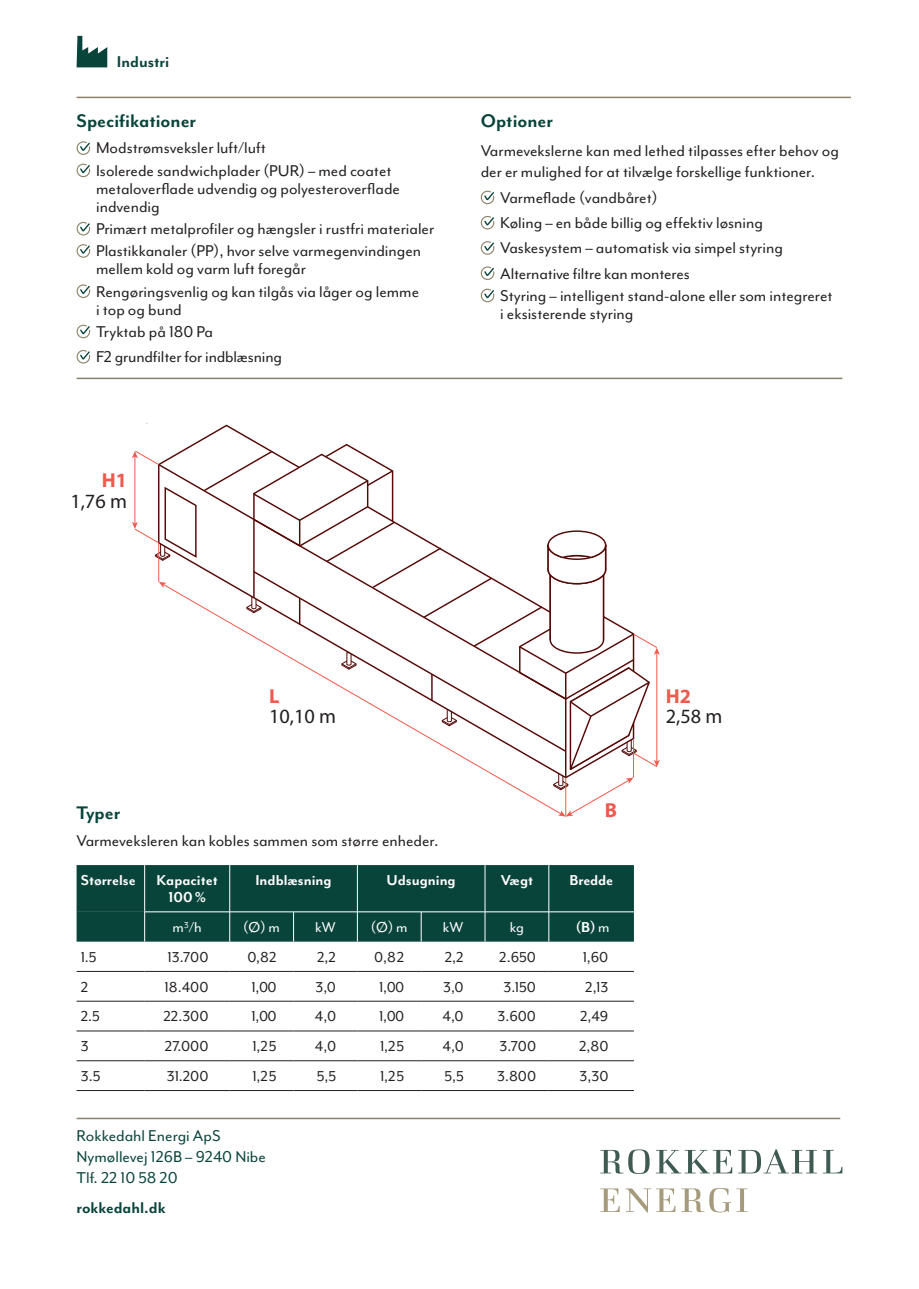
<style>
.page{position:relative;width:919px;height:1289px;background:#fff}
.page>*{position:absolute;margin:0;border:0;box-sizing:border-box;transform-origin:0 0}
.t1{font:700 21px "Mr Eaves Mod OT";color:#09443b}
.t2{font:20.25px "Myriad Pro";color:#231f20}
.t3{font:700 20.25px "Myriad Pro";color:#f0594d}
.t4{font:18px/22.2px "Mr Eaves Mod OT";color:#231f20}
.t5{font:18px/21px "Mr Eaves Mod OT";color:#09443b}
.t6{font:700 18px "Mr Eaves Mod OT";color:#09443b}
.t7{font:16.5px "Mr Eaves Mod OT";color:#231f20}
.t8{font:700 16.5px/16.5px "Mr Eaves Mod OT";color:#fff;text-align:center}
.t9{font:16.5px "Mr Eaves Mod OT";color:#fff}
.s1{font-weight:400}
</style>
<div class="page">
<svg style="left:76px;top:141px;width:15px;height:14px"></svg>
<svg style="left:76px;top:163px;width:15px;height:15px"></svg>
<svg style="left:76px;top:221px;width:15px;height:15px"></svg>
<svg style="left:76px;top:244px;width:15px;height:14px"></svg>
<svg style="left:76px;top:284px;width:15px;height:14px"></svg>
<svg style="left:76px;top:324px;width:15px;height:15px"></svg>
<svg style="left:76px;top:350px;width:15px;height:14px"></svg>
<hr style="left:77px;top:97px;width:773px;height:1px;background:#8c8169">
<hr style="left:77px;top:1117px;width:763px;height:2px;background:#8c8169">
<svg style="left:480px;top:190px;width:15px;height:15px"></svg>
<svg style="left:480px;top:215px;width:15px;height:15px"></svg>
<svg style="left:480px;top:241px;width:15px;height:14px"></svg>
<svg style="left:480px;top:266px;width:15px;height:14px"></svg>
<svg style="left:480px;top:288px;width:15px;height:15px"></svg>
<hr style="left:77px;top:377px;width:765px;height:2px;background:#8c8169">
<svg style="left:132px;top:443px;width:527px;height:373px"></svg>
<div style="left:77px;top:865px;width:557px;height:76px;background:#09443b"></div>
<hr style="left:144px;top:911px;width:86px;height:1px;background:#fff">
<hr style="left:230px;top:911px;width:63px;height:1px;background:#fff">
<hr style="left:293px;top:911px;width:64px;height:1px;background:#fff">
<hr style="left:357px;top:911px;width:64px;height:1px;background:#fff">
<hr style="left:421px;top:911px;width:64px;height:1px;background:#fff">
<hr style="left:485px;top:911px;width:64px;height:1px;background:#fff">
<hr style="left:549px;top:911px;width:85px;height:1px;background:#fff">
<hr style="left:77px;top:971px;width:68px;height:1px;background:#231f20">
<hr style="left:145px;top:971px;width:85px;height:1px;background:#231f20">
<hr style="left:230px;top:971px;width:63px;height:1px;background:#231f20">
<hr style="left:293px;top:971px;width:64px;height:1px;background:#231f20">
<hr style="left:357px;top:971px;width:64px;height:1px;background:#231f20">
<hr style="left:421px;top:971px;width:64px;height:1px;background:#231f20">
<hr style="left:485px;top:971px;width:64px;height:1px;background:#231f20">
<hr style="left:549px;top:971px;width:85px;height:1px;background:#231f20">
<hr style="left:77px;top:1000px;width:68px;height:1px;background:#231f20">
<hr style="left:145px;top:1000px;width:85px;height:1px;background:#231f20">
<hr style="left:230px;top:1000px;width:63px;height:1px;background:#231f20">
<hr style="left:293px;top:1000px;width:64px;height:1px;background:#231f20">
<hr style="left:357px;top:1000px;width:64px;height:1px;background:#231f20">
<hr style="left:421px;top:1000px;width:64px;height:1px;background:#231f20">
<hr style="left:485px;top:1000px;width:64px;height:1px;background:#231f20">
<hr style="left:549px;top:1000px;width:85px;height:1px;background:#231f20">
<hr style="left:77px;top:1030px;width:68px;height:1px;background:#231f20">
<hr style="left:145px;top:1030px;width:85px;height:1px;background:#231f20">
<hr style="left:230px;top:1030px;width:63px;height:1px;background:#231f20">
<hr style="left:293px;top:1030px;width:64px;height:1px;background:#231f20">
<hr style="left:357px;top:1030px;width:64px;height:1px;background:#231f20">
<hr style="left:421px;top:1030px;width:64px;height:1px;background:#231f20">
<hr style="left:485px;top:1030px;width:64px;height:1px;background:#231f20">
<hr style="left:549px;top:1030px;width:85px;height:1px;background:#231f20">
<hr style="left:77px;top:1060px;width:68px;height:1px;background:#231f20">
<hr style="left:145px;top:1060px;width:85px;height:1px;background:#231f20">
<hr style="left:230px;top:1060px;width:63px;height:1px;background:#231f20">
<hr style="left:293px;top:1060px;width:64px;height:1px;background:#231f20">
<hr style="left:357px;top:1060px;width:64px;height:1px;background:#231f20">
<hr style="left:421px;top:1060px;width:64px;height:1px;background:#231f20">
<hr style="left:485px;top:1060px;width:64px;height:1px;background:#231f20">
<hr style="left:549px;top:1060px;width:85px;height:1px;background:#231f20">
<hr style="left:77px;top:1090px;width:68px;height:1px;background:#231f20">
<hr style="left:145px;top:1090px;width:85px;height:1px;background:#231f20">
<hr style="left:230px;top:1090px;width:63px;height:1px;background:#231f20">
<hr style="left:293px;top:1090px;width:64px;height:1px;background:#231f20">
<hr style="left:357px;top:1090px;width:64px;height:1px;background:#231f20">
<hr style="left:421px;top:1090px;width:64px;height:1px;background:#231f20">
<hr style="left:485px;top:1090px;width:64px;height:1px;background:#231f20">
<hr style="left:549px;top:1090px;width:85px;height:1px;background:#231f20">
<svg style="left:77px;top:36px;width:30px;height:31px"></svg>
<svg style="left:600px;top:1149px;width:49px;height:24px"></svg>
<svg style="left:656px;top:1149px;width:76px;height:24px"></svg>
<svg style="left:738px;top:1149px;width:78px;height:24px"></svg>
<svg style="left:822px;top:1149px;width:20px;height:24px"></svg>
<svg style="left:600px;top:1188px;width:19px;height:23px"></svg>
<svg style="left:625px;top:1188px;width:50px;height:24px"></svg>
<svg style="left:681px;top:1188px;width:66px;height:24px"></svg>
<p class="t6" style="left:117px;top:51px;width:54px">Industri</p>
<p class="t1" style="left:77px;top:109px;width:121px">Specifikationer</p>
<p class="t4" style="left:96px;top:137px;width:297px">Modstrømsveksler luft/luft<br>Isolerede sandwichplader (PUR) – med coatet</p>
<p class="t4" style="left:96px;top:179px;width:305px;line-height:18px">metaloverflade udvendig og polyesteroverflade indvendig</p>
<p class="t4" style="left:96px;top:217px;width:340px">Primært metalprofiler og hængsler i rustfri materialer<br>Plastikkanaler (PP), hvor selve varmegenvindingen</p>
<p class="t4" style="left:96px;top:258px;width:324px">mellem kold og varm luft foregår<br>Rengøringsvenlig og kan tilgås via låger og lemme</p>
<p class="t4" style="left:96px;top:298px;width:119px">i top og bund<br>Tryktab på 180 Pa</p>
<p class="t4" style="left:96px;top:345px;width:187px">F2 grundfilter for indblæsning</p>
<p class="t3" style="left:102px;top:467px;width:27px">H1</p>
<p class="t2" style="left:70px;top:488px;width:58px">1,76 m</p>
<p class="t1" style="left:480px;top:109px;width:74px">Optioner</p>
<p class="t4" style="left:480px;top:140px;width:359px;line-height:21px">Varmevekslerne kan med lethed tilpasses efter behov og der er mulighed for at tilvælge forskellige funktioner.</p>
<p class="t4" style="left:500px;top:185px;width:284px;line-height:25.2px">Varmeflade (vandbåret)<br>Køling – en både billig og effektiv løsning Vaskesystem – automatisk via simpel styring Alternative filtre kan monteres</p>
<p class="t4" style="left:500px;top:286px;width:334px;line-height:18px">Styring – intelligent stand-alone eller som integreret i eksisterende styring</p>
<p class="t3" style="left:269px;top:682px;width:12px">L</p>
<p class="t2" style="left:269px;top:703px;width:69px">10,10 m</p>
<p class="t3" style="left:665px;top:682px;width:27px">H2</p>
<p class="t2" style="left:665px;top:703px;width:58px">2,58 m</p>
<p class="t1" style="left:77px;top:801px;width:45px">Typer</p>
<p class="t3" style="left:605px;top:796px;width:14px">B</p>
<p class="t4" style="left:77px;top:829px;width:363px">Varmeveksleren kan kobles sammen som større enheder.</p>
<p class="t8" style="left:81px;top:871px;width:56px">Størrelse</p>
<p class="t8" style="left:157px;top:871px;width:63px">Kapacitet<br>100%</p>
<p class="t8" style="left:255px;top:871px;width:78px">Indblæsning</p>
<p class="t8" style="left:386px;top:871px;width:71px">Udsugning</p>
<p class="t8" style="left:500px;top:871px;width:34px">Vægt</p>
<p class="t8" style="left:569px;top:871px;width:45px">Bredde</p>
<p class="t9" style="left:173px;top:918px;width:31px">m<sup>3</sup>/h</p>
<p class="t9" style="left:243px;top:918px;width:38px">(Ø) m</p>
<p class="t9" style="left:315px;top:918px;width:22px">kW</p>
<p class="t9" style="left:371px;top:918px;width:38px">(Ø) m</p>
<p class="t9" style="left:443px;top:918px;width:22px">kW</p>
<p class="t9" style="left:509px;top:918px;width:16px">kg</p>
<p class="t8" style="left:576px;top:918px;width:35px">(B) <span class="s1">m</span></p>
<p class="t7" style="left:81px;top:947px;width:17px">1.5</p>
<p class="t7" style="left:167px;top:947px;width:43px">13.700</p>
<p class="t7" style="left:247px;top:947px;width:31px">0,82</p>
<p class="t7" style="left:317px;top:947px;width:20px">2,2</p>
<p class="t7" style="left:374px;top:947px;width:31px">0,82</p>
<p class="t7" style="left:445px;top:947px;width:20px">2,2</p>
<p class="t7" style="left:499px;top:947px;width:38px">2.650</p>
<p class="t7" style="left:583px;top:947px;width:27px">1,60</p>
<p class="t7" style="left:81px;top:977px;width:9px">2</p>
<p class="t7" style="left:164px;top:977px;width:45px">18.400</p>
<p class="t7" style="left:251px;top:977px;width:27px">1,00</p>
<p class="t7" style="left:315px;top:977px;width:22px">3,0</p>
<p class="t7" style="left:379px;top:977px;width:27px">1,00</p>
<p class="t7" style="left:443px;top:977px;width:22px">3,0</p>
<p class="t7" style="left:503px;top:977px;width:34px">3.150</p>
<p class="t7" style="left:585px;top:977px;width:25px">2,13</p>
<p class="t7" style="left:81px;top:1007px;width:21px">2.5</p>
<p class="t7" style="left:163px;top:1007px;width:46px">22.300</p>
<p class="t7" style="left:251px;top:1007px;width:27px">1,00</p>
<p class="t7" style="left:315px;top:1007px;width:23px">4,0</p>
<p class="t7" style="left:379px;top:1007px;width:27px">1,00</p>
<p class="t7" style="left:442px;top:1007px;width:23px">4,0</p>
<p class="t7" style="left:497px;top:1007px;width:40px">3.600</p>
<p class="t7" style="left:580px;top:1007px;width:30px">2,49</p>
<p class="t7" style="left:81px;top:1037px;width:9px">3</p>
<p class="t7" style="left:165px;top:1037px;width:45px">27.000</p>
<p class="t7" style="left:252px;top:1037px;width:25px">1,25</p>
<p class="t7" style="left:315px;top:1037px;width:23px">4,0</p>
<p class="t7" style="left:380px;top:1037px;width:25px">1,25</p>
<p class="t7" style="left:442px;top:1037px;width:23px">4,0</p>
<p class="t7" style="left:499px;top:1037px;width:38px">3.700</p>
<p class="t7" style="left:579px;top:1037px;width:31px">2,80</p>
<p class="t7" style="left:81px;top:1066px;width:21px">3.5</p>
<p class="t7" style="left:167px;top:1066px;width:43px">31.200</p>
<p class="t7" style="left:252px;top:1066px;width:25px">1,25</p>
<p class="t7" style="left:317px;top:1066px;width:21px">5,5</p>
<p class="t7" style="left:380px;top:1066px;width:25px">1,25</p>
<p class="t7" style="left:444px;top:1066px;width:21px">5,5</p>
<p class="t7" style="left:497px;top:1066px;width:40px">3.800</p>
<p class="t7" style="left:579px;top:1066px;width:30px">3,30</p>
<p class="t5" style="left:77px;top:1124px;width:191px">Rokkedahl Energi ApS<br>Nymøllevej 126B – 9240 Nibe<br>Tlf. 22 10 58 20</p>
<p class="t6" style="left:77px;top:1196px;width:90px">rokkedahl.dk</p>
</div>
